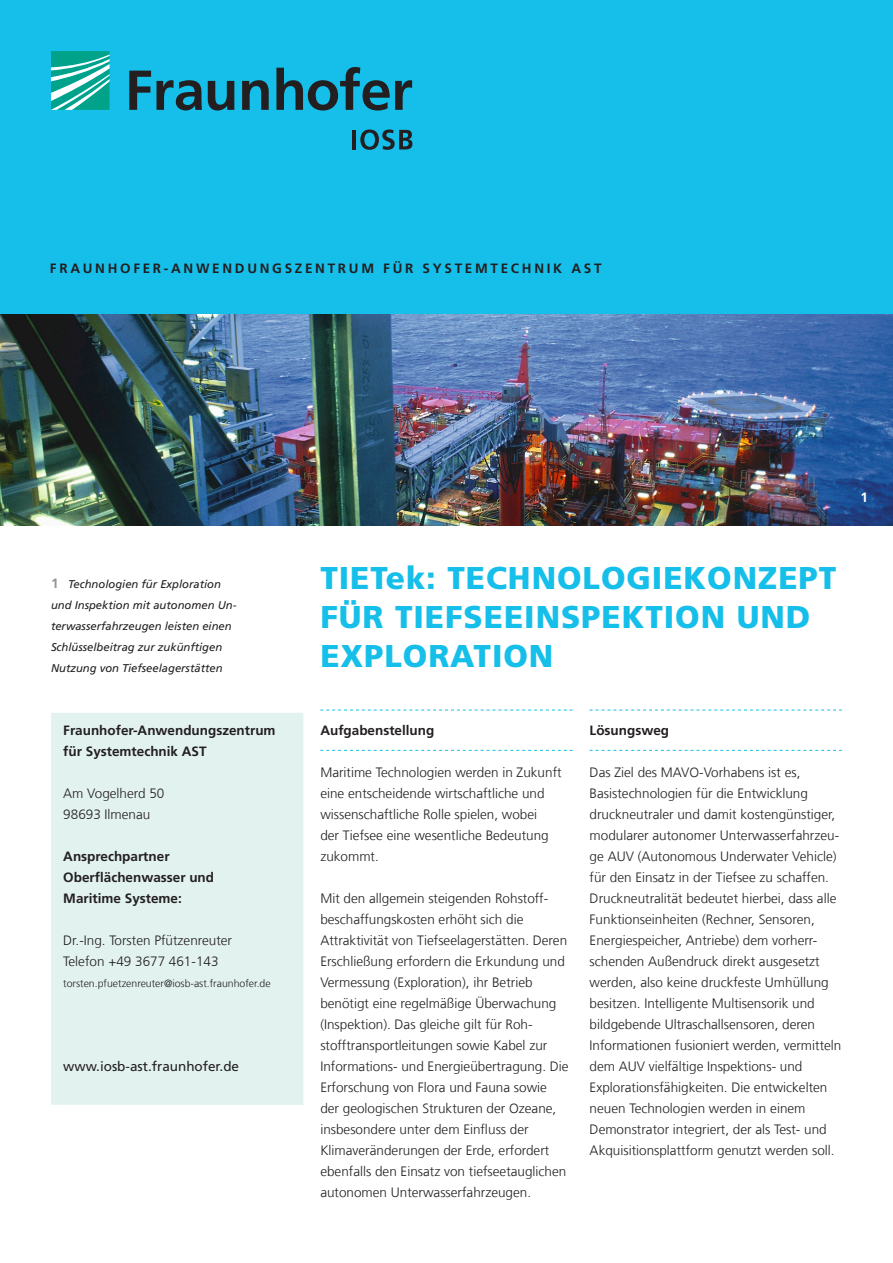
<style>
.page{position:relative;width:893px;height:1263px;background:#fff}
.page>*{position:absolute;margin:0;border:0;box-sizing:border-box;transform-origin:0 0}
._00_Titel{font:900 31.5px/39px "Frutiger LT Com";letter-spacing:.03em;color:#15bfe9}
._06_Fließtext{font:300 13.5px/21px "Frutiger LT Com";color:#231f20}
._06_Fließtext-2{font:700 13.5px/21px "Frutiger LT Com";color:#231f20}
._10_Institutsname{font:700 13.5px "Frutiger LT Com";letter-spacing:.2em;color:#231f20}
._07_Zwischenüberschr{font:700 13.5px "Frutiger LT Com";color:#231f20}
._11_Zwischenüberschr{font:700 13.5px "Frutiger LT Com";color:#231f20}
._06_Fließtext-3{font:13.5px "Frutiger LT Com";color:#231f20}
.t1{font:700 13.5px "Frutiger LT Com";color:#fff}
._05_Marginalie_Bildu{font:italic 11.25px/21px "Frutiger LT Com";color:#231f20}
._06_Fließtext-4{font:300 10.5px "Frutiger LT Com";color:#231f20}
.s1{font-weight:700;font-style:normal;font-size:13.5px;color:#939598}
</style>
<div class="page">
<div style="left:0;top:0;width:893px;height:315px;background:#15bfe9"></div>
<svg style="left:51px;top:51px;width:59px;height:59px;background:#45bcac"></svg>
<svg style="left:129px;top:67px;width:283px;height:44px"></svg>
<hr style="left:352px;top:130px;width:4px;height:19px;background:#231f20">
<svg style="left:360px;top:129px;width:52px;height:21px"></svg>
<img style="left:0;top:315px;width:893px;height:210px">
<svg style="left:320px;top:710px;width:253px;height:1px"></svg>
<svg style="left:320px;top:750px;width:253px;height:1px"></svg>
<svg style="left:590px;top:710px;width:252px;height:1px"></svg>
<svg style="left:590px;top:750px;width:252px;height:1px"></svg>
<div style="left:51px;top:713px;width:252px;height:392px;background:#e2f2ef"></div>
<p class="_10_Institutsname" style="left:50px;top:260px;width:553px">FRAUNHOFER-ANWENDUNGSZENTRUM FÜR SYSTEMTECHNIK AST</p>
<p class="t1" style="left:50px;top:491px;width:9px">1</p>
<p class="t1" style="left:860px;top:489px;width:9px">1</p>
<p class="_05_Marginalie_Bildu" style="left:51px;top:574px;width:187px"><span class="s1">1</span> Technologien für Exploration und Inspektion mit autonomen Un&shy;terwasserfahrzeugen leisten einen Schlüsselbeitrag zur zukünftigen Nutzung von Tiefseelagerstätten</p>
<p class="_07_Zwischenüberschr" style="left:63px;top:722px;width:214px">Fraunhofer-Anwendungszentrum</p>
<p class="_07_Zwischenüberschr" style="left:63px;top:743px;width:145px">für Systemtechnik AST</p>
<p class="_06_Fließtext" style="left:63px;top:783px;width:103px">Am Vogelherd 50</p>
<p class="_06_Fließtext" style="left:63px;top:804px;width:89px">98693 Ilmenau</p>
<p class="_06_Fließtext-2" style="left:63px;top:846px;width:152px">Ansprechpartner<br>Oberflächenwasser und<br>Maritime Systeme:</p>
<p class="_06_Fließtext" style="left:63px;top:930px;width:170px">Dr.-Ing. Torsten Pfützenreuter</p>
<p class="_06_Fließtext" style="left:63px;top:951px;width:157px">Telefon +49 3677 461-143</p>
<p class="_06_Fließtext-4" style="left:63px;top:977px;width:209px">torsten.pfuetzenreuter@iosb-ast.fraunhofer.de</p>
<p class="_06_Fließtext-3" style="left:63px;top:1058px;width:177px">www.iosb-ast.fraunhofer.de</p>
<p class="_00_Titel" style="left:320px;top:558px;width:517px">TIETek: TECHNOLOGIEKONZEPT<br>FÜR TIEFSEEINSPEKTION UND</p>
<p class="_00_Titel" style="left:320px;top:636px;width:235px">EXPLORATION</p>
<p class="_11_Zwischenüberschr" style="left:320px;top:722px;width:116px">Aufgabenstellung</p>
<p class="_06_Fließtext" style="left:320px;top:762px;width:243px">Maritime Technologien werden in Zukunft eine entscheidende wirtschaftliche und wissenschaftliche Rolle spielen, wobei<br>der Tiefsee eine wesentliche Bedeutung zukommt.</p>
<p class="_06_Fließtext" style="left:320px;top:888px;width:248px">Mit den allgemein steigenden Rohstoff&shy;beschaffungskosten erhöht sich die Attraktivität von Tiefseelagerstätten. Deren Erschließung erfordern die Erkundung und</p>
<p class="_06_Fließtext" style="left:320px;top:972px;width:214px">Vermessung (Exploration), ihr Betrieb</p>
<p class="_06_Fließtext" style="left:320px;top:993px;width:250px">benötigt eine regelmäßige Überwachung (Inspektion). Das gleiche gilt für Roh&shy;stofftransportleitungen sowie Kabel zur Informations- und Energieübertragung. Die Erforschung von Flora und Fauna sowie der geologischen Strukturen der Ozeane, insbesondere unter dem Einfluss der Klimaveränderungen der Erde, erfordert</p>
<p class="_06_Fließtext" style="left:320px;top:1161px;width:248px">ebenfalls den Einsatz von tiefseetauglichen</p>
<p class="_06_Fließtext" style="left:320px;top:1182px;width:212px">autonomen Unterwasserfahrzeugen.</p>
<p class="_11_Zwischenüberschr" style="left:590px;top:722px;width:81px">Lösungsweg</p>
<p class="_06_Fließtext" style="left:590px;top:762px;width:220px">Das Ziel des MAVO-Vorhabens ist es,<br>Basistechnologien für die Entwicklung</p>
<p class="_06_Fließtext" style="left:590px;top:804px;width:251px">druckneutraler und damit kostengünstiger, modularer autonomer Unterwasserfahrzeu&shy;ge AUV (Autonomous Underwater Vehicle)</p>
<p class="_06_Fließtext" style="left:590px;top:867px;width:248px">für den Einsatz in der Tiefsee zu schaffen.<br>Druckneutralität bedeutet hierbei, dass alle Funktionseinheiten (Rechner, Sensoren, Energiespeicher, Antriebe) dem vorherr&shy;schenden Außendruck direkt ausgesetzt</p>
<p class="_06_Fließtext" style="left:590px;top:972px;width:241px">werden, also keine druckfeste Umhüllung besitzen. Intelligente Multisensorik und bildgebende Ultraschallsensoren, deren</p>
<p class="_06_Fließtext" style="left:590px;top:1035px;width:253px">Informationen fusioniert werden, vermitteln dem AUV vielfältige Inspektions- und Explorationsfähigkeiten. Die entwickelten neuen Technologien werden in einem Demonstrator integriert, der als Test- und Akquisitionsplattform genutzt werden soll.</p>
</div>
